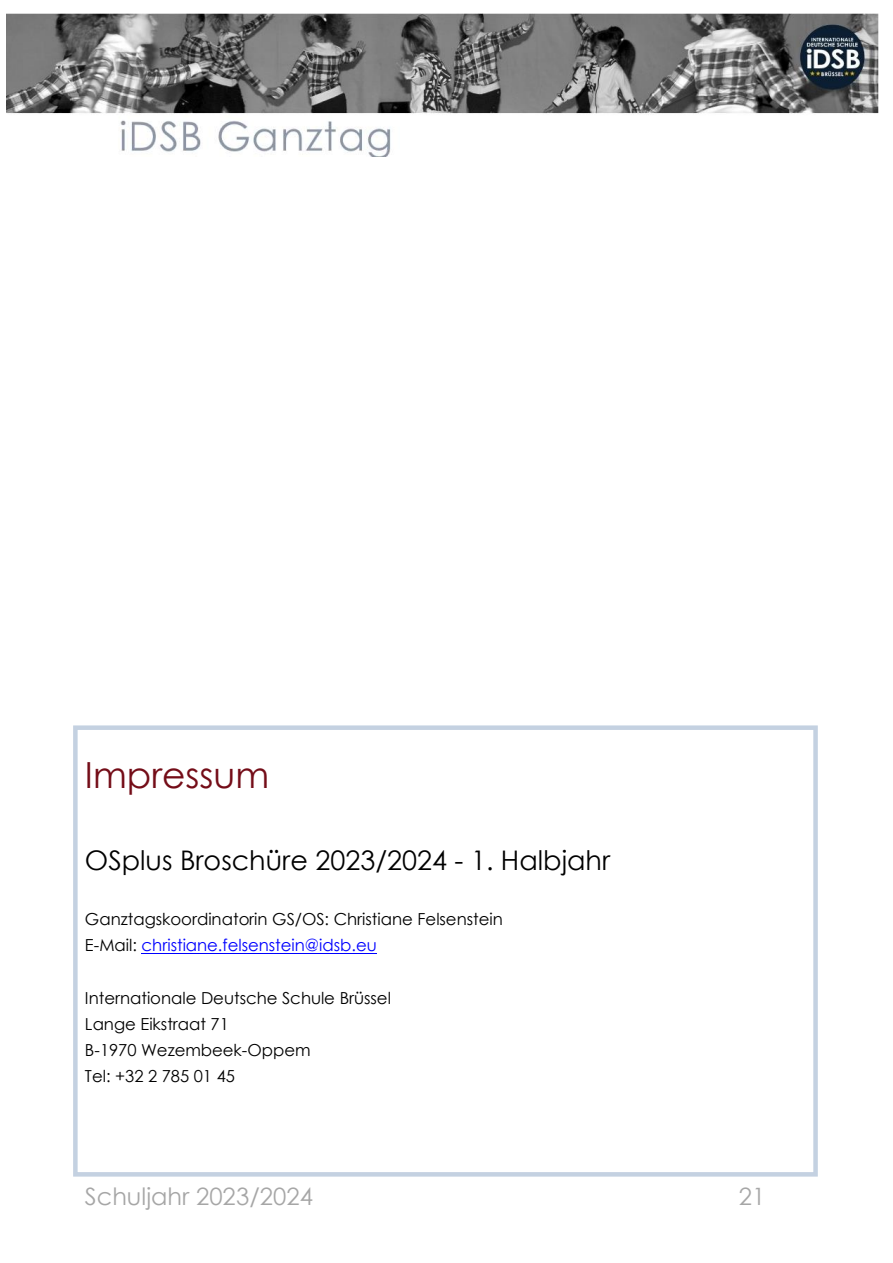
<style>
.page{position:relative;width:893px;height:1263px;background:#fff}
.page>*{position:absolute;margin:0;border:0;box-sizing:border-box;transform-origin:0 0}
.t1{font:36px "Century Gothic";color:#740d18}
.t2{font:27px "Century Gothic";color:#000}
.t3{font:24px "Century Gothic";color:#a6a6a6}
.t4{font:16.5px "Century Gothic";color:#000}
.t5{font:16.5px "Century Gothic";color:#00f}
.s1{color:#000}
</style>
<div class="page">
<img style="left:6px;top:14px;width:873px;height:142px">
<hr style="left:142px;top:953px;width:235px;height:1px;background:#00f">
<div style="left:73px;top:725px;width:745px;height:452px;border:4px solid #c4d1e1"></div>
<p class="t1" style="left:85px;top:752px;width:186px">Impressum</p>
<p class="t2" style="left:85px;top:843px;width:527px">OSplus Broschüre 2023/2024 - 1. Halbjahr</p>
<p class="t4" style="left:85px;top:908px;width:420px">Ganztagskoordinatorin GS/OS: Christiane Felsenstein</p>
<p class="t5" style="left:85px;top:934px;width:293px"><span class="s1">E-Mail:</span> christiane.felsenstein@idsb.eu</p>
<p class="t4" style="left:85px;top:987px;width:308px">Internationale Deutsche Schule Brüssel</p>
<p class="t4" style="left:85px;top:1013px;width:145px">Lange Eikstraat 71</p>
<p class="t4" style="left:85px;top:1039px;width:227px">B-1970 Wezembeek-Oppem</p>
<p class="t4" style="left:85px;top:1066px;width:152px">Tel: +32 2 785 01 45</p>
<h3 class="t3" style="left:85px;top:1180px;width:230px">Schuljahr 2023/2024</h3>
<h3 class="t3" style="left:739px;top:1180px;width:28px">21</h3>
</div>
